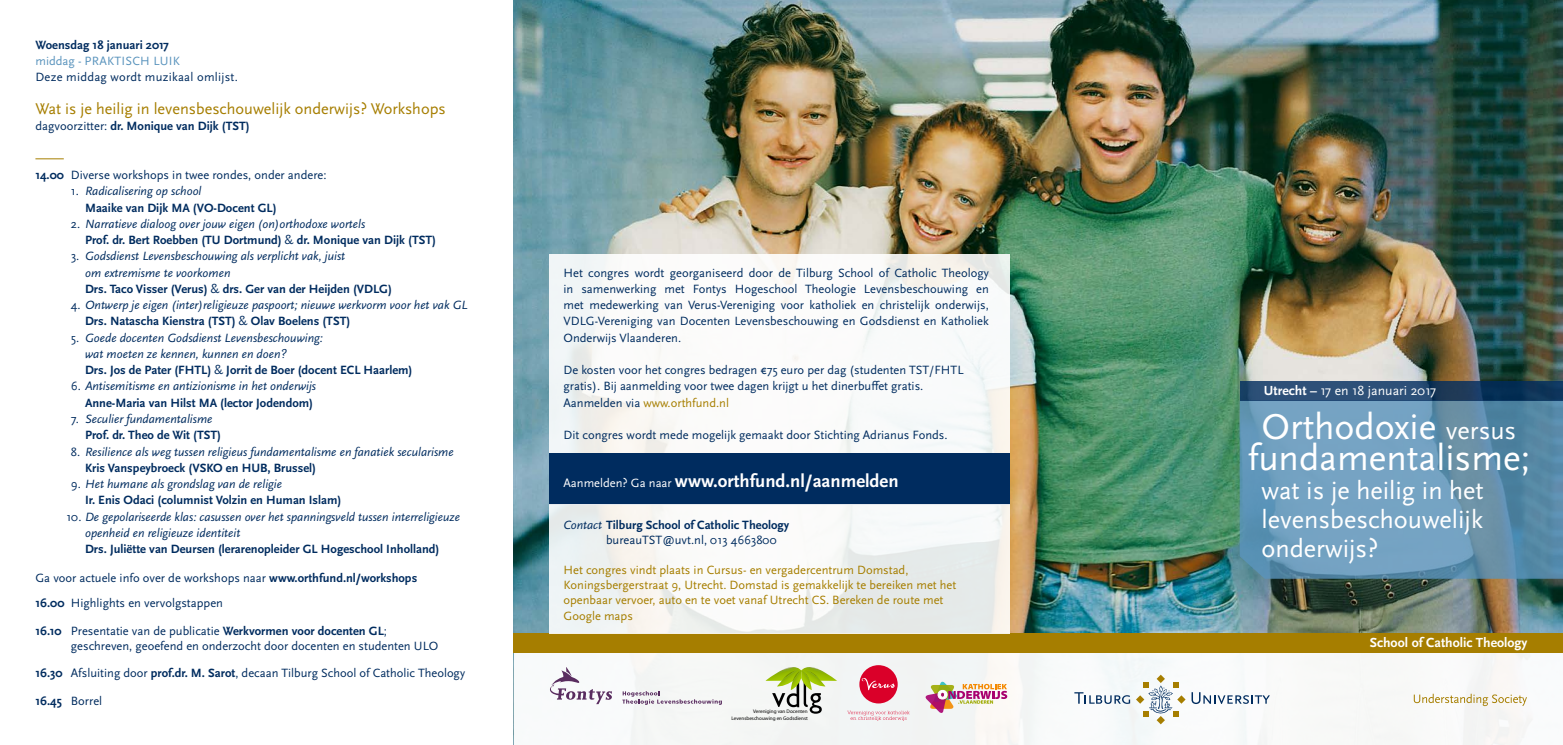
<style>
.page{position:relative;width:1563px;height:745px;background:#fff}
.page>*{position:absolute;margin:0;border:0;box-sizing:border-box;transform-origin:0 0}
.t1{font:37.5px "Scala Sans OT";color:#fff}
.t2{font:26.25px/28.8px "Scala Sans OT";color:#fff;text-align:justify}
.t3{font:700 18.75px "Scala Sans OT";color:#fff}
.t4{font:16.25px "Scala Sans OT";color:#a67e00}
.t5{font:13.75px "Scala Sans OT";color:#fff}
.t6{font:700 13.75px "Scala Sans OT";color:#fff}
.t7{font:12.5px/16.2px "Scala Sans OT";color:#002c5f}
.t8{font:italic 12.5px/16.2px "Scala Sans OT";color:#002c5f}
.t9{font:700 12.5px/16.2px "Scala Sans OT";color:#002c5f}
.t10{font:12.5px "Scala Sans OT";color:#a67e00}
.t11{font:12.5px "Scala Sans OT";letter-spacing:.02em;color:#002c5f}
.t12{font:12.5px "Scala Sans OT";letter-spacing:.02em;color:#5a94bd}
.t13{font:5.12px/6.2px "Myriad Pro";color:#000;text-align:right}
.s1{font-weight:400}
.s2{font-weight:700}
.s3{font-weight:400;font-style:italic}
.s4{font-style:normal}
.s5{font-weight:700;font-style:normal}
.s6{color:#002c5f}
.s7{font-weight:400;font-size:12.5px}
.s8{font-size:26.25px}
</style>
<div class="page">
<img style="left:514px;top:0;width:1049px;height:633px">
<div style="left:549px;top:453px;width:461px;height:51px;background:#002c5f"></div>
<div style="left:514px;top:652px;width:1049px;height:92px;background:#f8f8f7"></div>
<svg style="left:1136px;top:674px;width:49px;height:49px"></svg>
<svg style="left:1074px;top:692px;width:56px;height:11px"></svg>
<svg style="left:1191px;top:692px;width:79px;height:11px"></svg>
<svg style="left:1413px;top:693px;width:114px;height:12px"></svg>
<svg style="left:1239px;top:400px;width:324px;height:178px;background:#6897b5"></svg>
<div style="left:514px;top:633px;width:1049px;height:19px;background:#a67e00"></div>
<svg style="left:35px;top:158px;width:29px;height:1px"></svg>
<svg style="left:1239px;top:380px;width:324px;height:20px;background:#26486b"></svg>
<div style="left:549px;top:254px;width:461px;height:199px;background:#fff"></div>
<div style="left:549px;top:504px;width:461px;height:129px;background:linear-gradient(to right,#f6f7f5,#eff1f0)"></div>
<svg style="left:847px;top:710px;width:62px;height:10px"></svg>
<div style="left:859px;top:664px;width:38px;height:39px;background:#da0029;border-radius:50%"></div>
<svg style="left:862px;top:678px;width:32px;height:11px"></svg>
<svg style="left:925px;top:681px;width:82px;height:31px"></svg>
<svg style="left:765px;top:667px;width:72px;height:46px"></svg>
<svg style="left:622px;top:691px;width:100px;height:13px"></svg>
<svg style="left:550px;top:667px;width:62px;height:36px"></svg>
<p class="t9" style="left:35px;top:37px;width:135px">Woensdag 18 januari 2017</p>
<p class="t12" style="left:35px;top:54px;width:146px">middag - PRAKTISCH LUIK</p>
<p class="t11" style="left:35px;top:70px;width:204px">Deze middag wordt muzikaal omlijst.</p>
<p class="t4" style="left:35px;top:100px;width:412px">Wat is je heilig in levensbeschouwelijk onderwijs? Workshops</p>
<p class="t9" style="left:35px;top:118px;width:216px"><span class="s1">dagvoorzitter:</span> dr. Monique van Dijk (TST)</p>
<p class="t7" style="left:35px;top:167px;width:293px"><span class="s2">14.00</span> Diverse workshops in twee rondes, onder andere:</p>
<p class="t9" style="left:85px;top:183px;width:193px;text-indent:-14px"><span class="s1">1.</span> <span class="s3">Radicalisering op school<br></span>Maaike van Dijk MA (VO-Docent GL)</p>
<p class="t9" style="left:85px;top:216px;width:352px;text-indent:-14px"><span class="s1">2.</span> <span class="s3">Narratieve dialoog over jouw eigen (on)orthodoxe wortels<br></span>Prof. dr. Bert Roebben (TU Dortmund) <span class="s1">&amp;</span> dr. Monique van Dijk (TST)</p>
<p class="t8" style="left:85px;top:248px;width:308px;text-indent:-14px"><span class="s4">3.</span> Godsdienst Levensbeschouwing als verplicht vak, juist<br>om extremisme te voorkomen<br><span class="s5">Drs. Taco Visser (Verus)</span> <span class="s4">&amp;</span> <span class="s5">drs. Ger van der Heijden (VDLG)</span></p>
<p class="t8" style="left:85px;top:297px;width:384px;text-indent:-14px"><span class="s4">4.</span> Ontwerp je eigen (inter)religieuze paspoort; nieuwe werkvorm voor het vak GL<br><span class="s5">Drs. Natascha Kienstra (TST)</span> <span class="s4">&amp;</span> <span class="s5">Olav Boelens (TST)</span></p>
<p class="t8" style="left:85px;top:329px;width:329px;text-indent:-14px"><span class="s4">5.</span> Goede docenten Godsdienst Levensbeschouwing:<br>wat moeten ze kennen, kunnen en doen?<br><span class="s5">Drs. Jos de Pater (FHTL)</span> <span class="s4">&amp;</span> <span class="s5">Jorrit de Boer (docent ECL Haarlem)</span></p>
<p class="t8" style="left:71px;top:378px;width:247px;text-align:right"><span class="s4">6.</span> Antisemitisme en antizionisme in het onderwijs<br><span class="s5">Anne-Maria van Hilst MA (lector Jodendom)</span></p>
<p class="t8" style="left:85px;top:411px;width:138px;text-indent:-14px"><span class="s4">7.</span> Seculier fundamentalisme<br><span class="s5">Prof. dr. Theo de Wit (TST)</span></p>
<p class="t8" style="left:85px;top:443px;width:370px;text-indent:-14px"><span class="s4">8.</span> Resilience als weg tussen religieus fundamentalisme en fanatiek secularisme<br><span class="s5">Kris Vanspeybroeck (VSKO en HUB, Brussel)</span></p>
<p class="t9" style="left:85px;top:476px;width:258px;text-indent:-14px"><span class="s1">9.</span> <span class="s3">Het humane als grondslag van de religie<br></span>Ir. Enis Odaci (columnist Volzin en Human Islam)</p>
<p class="t8" style="left:85px;top:508px;width:376px;text-indent:-19px"><span class="s4">10.</span> De gepolariseerde klas: casussen over het spanningsveld tussen interreligieuze openheid en religieuze identiteit</p>
<p class="t9" style="left:85px;top:541px;width:356px">Drs. Juliëtte van Deursen (lerarenopleider GL Hogeschool Inholland)</p>
<p class="t7" style="left:35px;top:569px;width:383px">Ga voor actuele info over de workshops naar <span class="s2">www.orthfund.nl/workshops</span></p>
<p class="t7" style="left:35px;top:594px;width:189px"><span class="s2">16.00</span> Highlights en vervolgstappen</p>
<p class="t7" style="left:71px;top:622px;width:369px;line-height:15px;text-indent:-35px"><span class="s2">16.10</span> Presentatie van de publicatie <span class="s2">Werkvormen voor docenten GL</span>; geschreven, geoefend en onderzocht door docenten en studenten ULO</p>
<p class="t7" style="left:35px;top:664px;width:431px"><span class="s2">16.30</span> Afsluiting door <span class="s2">prof.dr. M. Sarot</span>, decaan Tilburg School of Catholic Theology</p>
<p class="t7" style="left:35px;top:692px;width:68px"><span class="s2">16.45</span> Borrel</p>
<p class="t7" style="left:563px;top:264px;width:427px;text-align:justify">Het congres wordt georganiseerd door de Tilburg School of Catholic Theology in samenwerking met Fontys Hogeschool Theologie Levensbeschouwing en met medewerking van Verus-Vereniging voor katholiek en christelijk onderwijs, VDLG-Vereniging van Docenten Levensbeschouwing en Godsdienst en Katholiek Onderwijs Vlaanderen.</p>
<p class="t7" style="left:563px;top:362px;width:401px">De kosten voor het congres bedragen €75 euro per dag (studenten TST/FHTL gratis). Bij aanmelding voor twee dagen krijgt u het dinerbuffet gratis.</p>
<p class="t10" style="left:563px;top:395px;width:167px"><span class="s6">Aanmelden via</span> www.orthfund.nl</p>
<p class="t7" style="left:563px;top:427px;width:386px">Dit congres wordt mede mogelijk gemaakt door Stichting Adrianus Fonds.</p>
<p class="t3" style="left:563px;top:470px;width:336px"><span class="s7">Aanmelden? Ga naar</span> www.orthfund.nl/aanmelden</p>
<p class="t9" style="left:563px;top:517px;width:227px"><span class="s3">Contact</span> Tilburg School of Catholic Theology</p>
<p class="t7" style="left:606px;top:532px;width:172px">bureauTST@uvt.nl, 013 4663800</p>
<p class="t10" style="left:563px;top:563px;width:346px">Het congres vindt plaats in Cursus- en vergadercentrum Domstad,</p>
<p class="t10" style="left:563px;top:578px;width:394px">Koningsbergerstraat 9, Utrecht. Domstad is gemakkelijk te bereiken met het</p>
<p class="t10" style="left:563px;top:593px;width:381px">openbaar vervoer, auto en te voet vanaf Utrecht CS. Bereken de route met</p>
<p class="t10" style="left:563px;top:608px;width:71px">Google maps</p>
<p class="t13" style="left:731px;top:708px;width:78px">Vereniging van Docenten<br>Levensbeschouwing en Godsdienst</p>
<p class="t5" style="left:1264px;top:382px;width:174px"><span class="s2">Utrecht –</span> 17 en 18 januari 2017</p>
<p class="t1" style="left:1261px;top:406px;width:256px">Orthodoxie <span class="s8">versus</span></p>
<p class="t1" style="left:1247px;top:437px;width:284px">fundamentalisme;</p>
<p class="t2" style="left:1261px;top:476px;width:224px">wat is je heilig in het levensbeschouwelijk onderwijs?</p>
<p class="t6" style="left:1369px;top:634px;width:159px">School of Catholic Theology</p>
</div>
